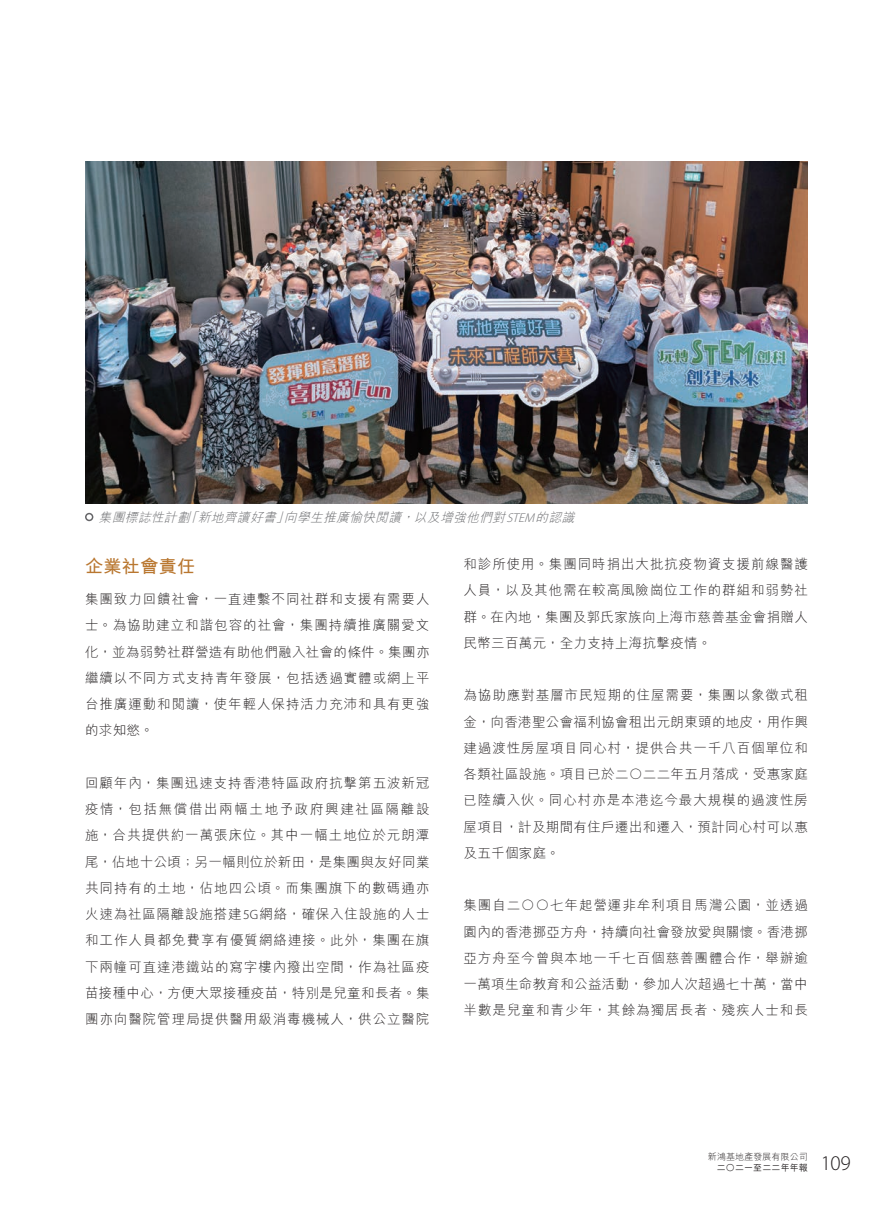
<style>
.page{position:relative;width:893px;height:1212px;background:#fff}
.page>*{position:absolute;margin:0;border:0;box-sizing:border-box;transform-origin:0 0}
.t1{font:300 21px "Myriad Pro";color:#231f20}
.t2{font:700 18px "M Hei HK";letter-spacing:.025em;color:#b97730}
.t3{font:300 13.5px/26.2px "M Hei HK";letter-spacing:.05em;color:#231f20;text-align:justify}
.t4{font:italic 300 12.75px "M Hei HK";color:#6c6d70}
.t5{font:300 9px "M Hei HK";letter-spacing:.01em;color:#231f20}
.t6{font:500 9px "M Hei HK";letter-spacing:.015em;color:#231f20}
.s1{font-family:"Myriad Pro"}
</style>
<div class="page">
<div style="left:85px;top:513px;width:8px;height:8px;border:2px solid #656568;border-radius:50%"></div>
<img style="left:85px;top:162px;width:723px;height:342px">
<p class="t4" style="left:99px;top:510px;width:480px">集團標誌性計劃「新地齊讀好書」向學生推廣愉快閱讀，以及增強他們對<span class="s1">STEM</span>的認識</p>
<h2 class="t2" style="left:85px;top:553px;width:112px">企業社會責任</h2>
<p class="t3" style="left:85px;top:586px;width:346px">集團致力回饋社會，一直連繫不同社群和支援有需要人士。為協助建立和諧包容的社會，集團持續推廣關愛文化，並為弱勢社群營造有助他們融入社會的條件。集團亦繼續以不同方式支持青年發展，包括透過實體或網上平台推廣運動和閱讀，使年輕人保持活力充沛和具有更強的求知慾。</p>
<p class="t3" style="left:85px;top:770px;width:346px">回顧年內，集團迅速支持香港特區政府抗擊第五波新冠疫情，包括無償借出兩幅土地予政府興建社區隔離設施，合共提供約一萬張床位。其中一幅土地位於元朗潭尾，佔地十公頃；另一幅則位於新田，是集團與友好同業共同持有的土地，佔地四公頃。而集團旗下的數碼通亦火速為社區隔離設施搭建<span class="s1">5G</span>網絡，確保入住設施的人士和工作人員都免費享有優質網絡連接。此外，集團在旗下兩幢可直達港鐵站的寫字樓內撥出空間，作為社區疫苗接種中心，方便大眾接種疫苗，特別是兒童和長者。集團亦向醫院管理局提供醫用級消毒機械人，供公立醫院</p>
<p class="t3" style="left:463px;top:551px;width:346px">和診所使用。集團同時捐出大批抗疫物資支援前線醫護人員，以及其他需在較高風險崗位工作的群組和弱勢社群。在內地，集團及郭氏家族向上海市慈善基金會捐贈人民幣三百萬元，全力支持上海抗擊疫情。</p>
<p class="t3" style="left:463px;top:682px;width:346px">為協助應對基層市民短期的住屋需要，集團以象徵式租金，向香港聖公會福利協會租出元朗東頭的地皮，用作興建過渡性房屋項目同心村，提供合共一千八百個單位和各類社區設施。項目已於二○二二年五月落成，受惠家庭已陸續入伙。同心村亦是本港迄今最大規模的過渡性房屋項目，計及期間有住戶遷出和遷入，預計同心村可以惠及五千個家庭。</p>
<p class="t3" style="left:463px;top:892px;width:346px">集團自二○○七年起營運非牟利項目馬灣公園，並透過園內的香港挪亞方舟，持續向社會發放愛與關懷。香港挪亞方舟至今曾與本地一千七百個慈善團體合作，舉辦逾一萬項生命教育和公益活動，參加人次超過七十萬，當中半數是兒童和青少年，其餘為獨居長者、殘疾人士和長</p>
<p class="t5" style="left:708px;top:1152px;width:101px">新鴻基地產發展有限公司</p>
<p class="t6" style="left:717px;top:1161px;width:93px">二○二一至二二年年報</p>
<h1 class="t1" style="left:821px;top:1150px;width:32px">109</h1>
</div>
